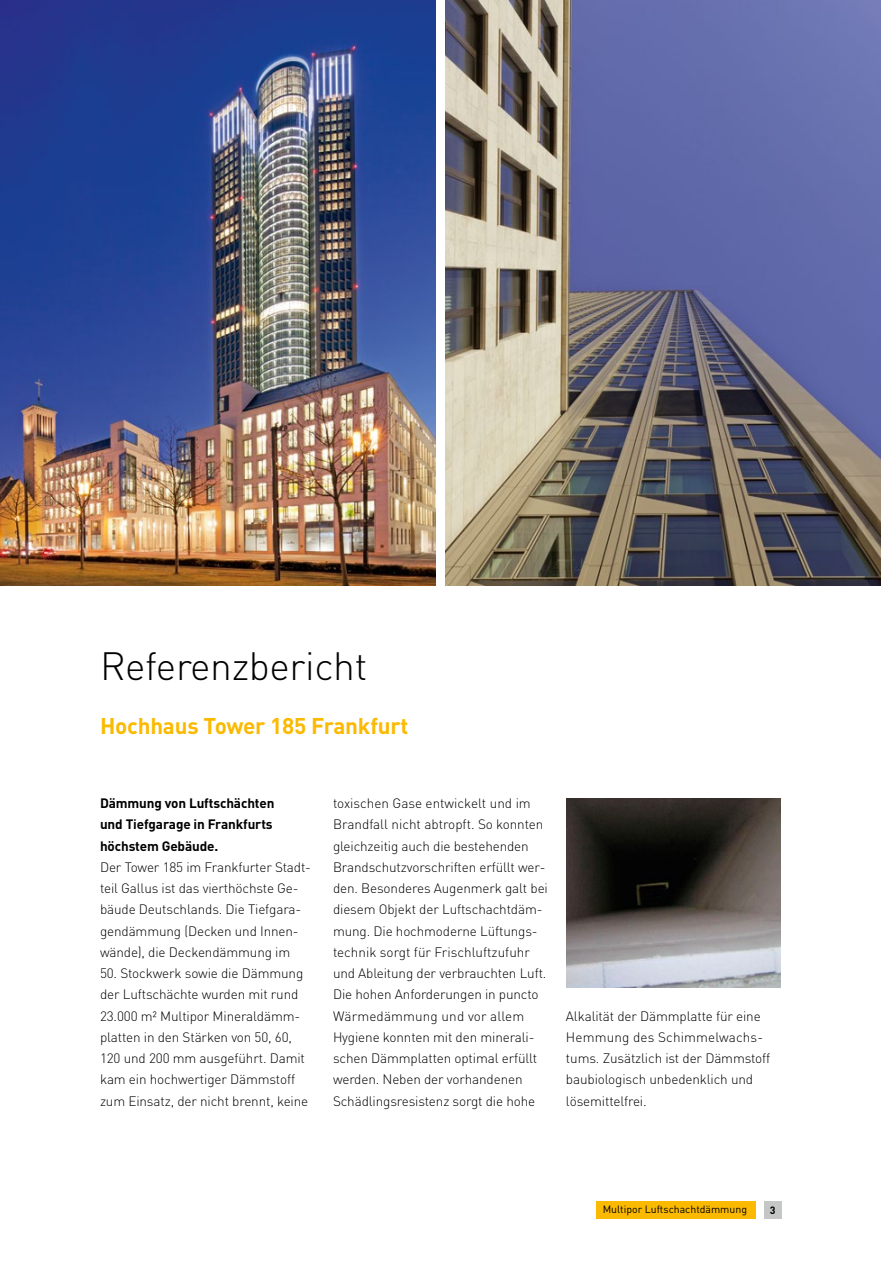
<style>
.page{position:relative;width:881px;height:1263px;background:#fff}
.page>*{position:absolute;margin:0;border:0;box-sizing:border-box;transform-origin:0 0}
.t1{font:300 39px "DIN";letter-spacing:-.01em;color:#000}
.t2{font:700 22.5px "DIN";letter-spacing:-.01em;color:#fbba00}
.t3{font:300 13.5px/21.3px "DIN";letter-spacing:-.01em;color:#000}
.t4{font:700 13.5px/21.3px "DIN";letter-spacing:-.01em;color:#000}
.t5{font:10.5px "DIN";color:#000}
.t6{font:700 10.5px "DIN";color:#000}
</style>
<div class="page">
<div style="left:763px;top:1201px;width:17px;height:17px;background:#c5c6c6"></div>
<div style="left:596px;top:1201px;width:160px;height:17px;background:#fbba00"></div>
<img style="left:445px;top:0;width:435px;height:586px">
<img style="left:0;top:0;width:435px;height:586px">
<img style="left:566px;top:798px;width:214px;height:189px">
<h1 class="t1" style="left:100px;top:642px;width:269px">Referenzbericht</h1>
<h2 class="t2" style="left:100px;top:711px;width:310px">Hochhaus Tower 185 Frankfurt</h2>
<p class="t4" style="left:100px;top:792px;width:176px">Dämmung von Luftschächten und Tiefgarage in Frankfurts höchstem Gebäude.</p>
<p class="t3" style="left:100px;top:856px;width:212px">Der Tower 185 im Frankfurter Stadt&shy;teil Gallus ist das vierthöchste Ge&shy;bäude Deutschlands. Die Tiefgara&shy;gendämmung (Decken und Innen&shy;wände), die Deckendämmung im</p>
<p class="t3" style="left:100px;top:962px;width:210px">50. Stockwerk sowie die Dämmung der Luftschächte wurden mit rund 23.000 m² Multipor Mineraldämm&shy;platten in den Stärken von 50, 60, 120 und 200 mm ausgeführt. Damit kam ein hochwertiger Dämmstoff zum Einsatz, der nicht brennt, keine</p>
<p class="t3" style="left:333px;top:792px;width:216px">toxischen Gase entwickelt und im Brandfall nicht abtropft. So konnten gleichzeitig auch die bestehenden Brandschutzvorschriften erfüllt wer&shy;den. Besonderes Augenmerk galt bei diesem Objekt der Luftschachtdäm&shy;mung. Die hochmoderne Lüftungs&shy;technik sorgt für Frischluftzufuhr und Ableitung der verbrauchten Luft.<br>Die hohen Anforderungen in puncto Wärmedämmung und vor allem Hygiene konnten mit den minerali&shy;schen Dämmplatten optimal erfüllt werden. Neben der vorhandenen Schädlingsresistenz sorgt die hohe</p>
<p class="t3" style="left:565px;top:1005px;width:206px">Alkalität der Dämmplatte für eine<br>Hemmung des Schimmelwachs&shy;tums. Zusätzlich ist der Dämmstoff baubiologisch unbedenklich und lösemittelfrei.</p>
<p class="t5" style="left:602px;top:1203px;width:146px">Multipor Luftschachtdämmung</p>
<p class="t6" style="left:769px;top:1203px;width:7px">3</p>
</div>
